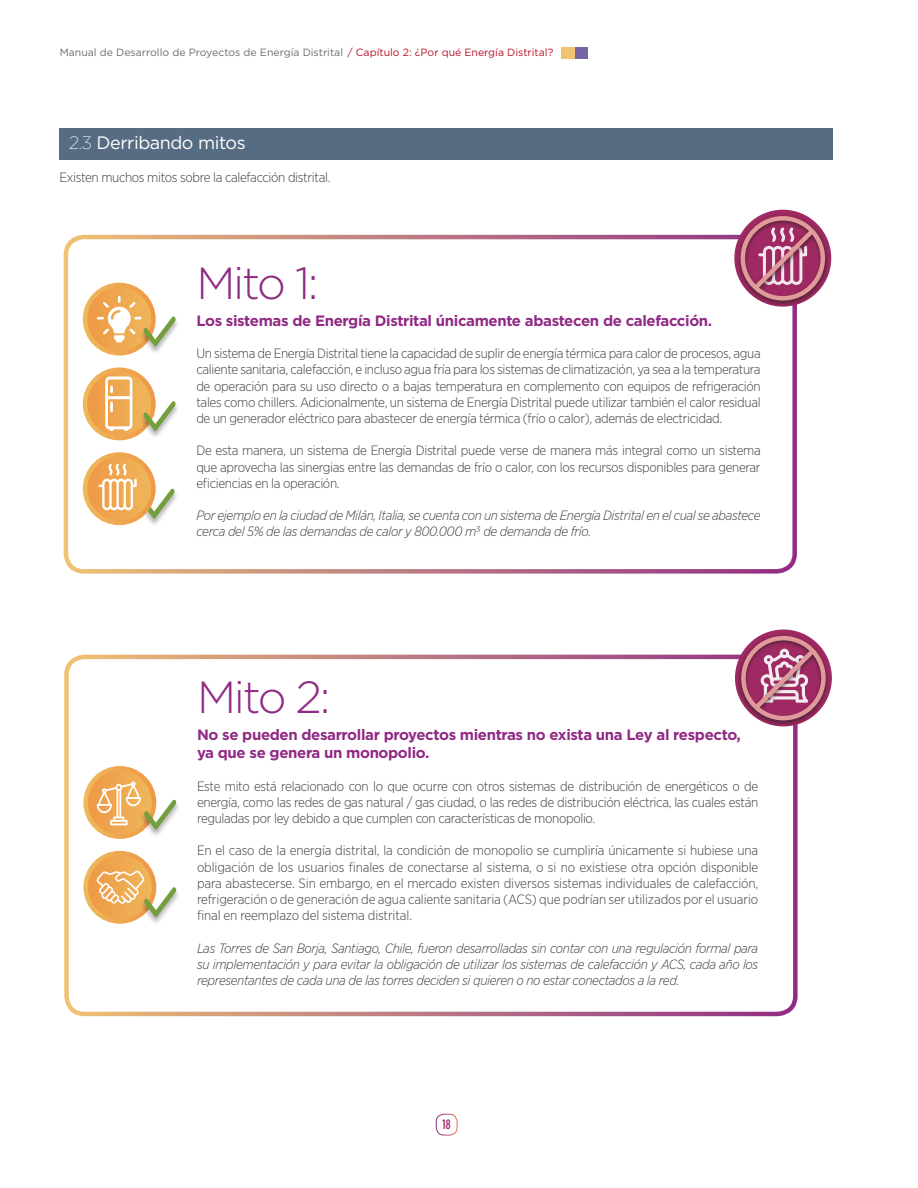
<style>
.page{position:relative;width:918px;height:1188px;background:#fff}
.page>*{position:absolute;margin:0;border:0;box-sizing:border-box;transform-origin:0 0}
.TEXTO_NORMAL2{font:300 45px "Gotham";letter-spacing:-.05em;color:#902a84}
.TEXTO_NORMAL2-2{font:18px "Gotham";letter-spacing:-.025em;color:#fff}
.TEXTO_NORMAL2-3{font:700 15px "Gotham";letter-spacing:-.025em;color:#902a84}
.TEXTO_NORMAL2-4{font:300 13.5px/16.2px "Gotham Narrow";letter-spacing:-.025em;color:#3e3e3f;text-align:justify}
.TEXTO_NORMAL2-5{font:italic 300 13.5px/16.2px "Gotham Narrow";letter-spacing:-.025em;color:#3e3e3f}
.t1{font:500 13.5px "Gotham Condensed";color:#9f2962}
.t2{font:10.5px "Gotham";color:#6c6d70}
.s1{color:#b71129}
.s2{font-weight:200}
.s3{font-style:normal}
</style>
<div class="page">
<div style="left:436px;top:1114px;width:21px;height:21px;border:1px solid #fff;border-radius:8px"></div>
<div style="left:574px;top:47px;width:14px;height:11px;background:#7764a5"></div>
<div style="left:561px;top:47px;width:13px;height:11px;background:#f0c272"></div>
<div style="left:60px;top:128px;width:773px;height:31px;background:#556c82"></div>
<div style="left:138px;top:489px;width:41px;height:38px;background:#231f20;opacity:.35"></div>
<svg style="left:85px;top:285px;width:68px;height:68px"></svg>
<div style="left:83px;top:283px;width:73px;height:73px;border:4px solid #fff;border-radius:50%"></div>
<svg style="left:85px;top:370px;width:68px;height:68px;background:#eea752"></svg>
<div style="left:83px;top:367px;width:73px;height:73px;border:4px solid #fff;border-radius:50%"></div>
<svg style="left:85px;top:455px;width:68px;height:68px"></svg>
<div style="left:83px;top:452px;width:73px;height:73px;border:4px solid #fff;border-radius:50%"></div>
<div style="left:64px;top:235px;width:733px;height:339px;border:4px solid #fff;border-radius:18px"></div>
<svg style="left:99px;top:463px;width:76px;height:55px"></svg>
<svg style="left:105px;top:377px;width:27px;height:54px"></svg>
<div style="left:139px;top:317px;width:41px;height:38px;background:#231f20;opacity:.35"></div>
<svg style="left:97px;top:296px;width:79px;height:50px"></svg>
<div style="left:139px;top:401px;width:41px;height:39px;background:#231f20;opacity:.35"></div>
<svg style="left:143px;top:401px;width:33px;height:30px"></svg>
<div style="left:736px;top:213px;width:93px;height:94px;background:#231f20;opacity:.75"></div>
<div style="left:741px;top:216px;width:84px;height:85px;border:4px solid #e2999a;border-radius:50%"></div>
<svg style="left:749px;top:224px;width:70px;height:70px;background:#b0577c"></svg>
<svg style="left:86px;top:768px;width:68px;height:69px"></svg>
<div style="left:83px;top:766px;width:73px;height:73px;border:4px solid #fff;border-radius:50%"></div>
<svg style="left:86px;top:853px;width:68px;height:68px"></svg>
<div style="left:83px;top:851px;width:73px;height:73px;border:4px solid #fff;border-radius:50%"></div>
<div style="left:64px;top:655px;width:734px;height:361px;border:4px solid #fff;border-radius:18px"></div>
<div style="left:140px;top:800px;width:41px;height:38px;background:#231f20;opacity:.35"></div>
<div style="left:140px;top:887px;width:41px;height:39px;background:#231f20;opacity:.35"></div>
<div style="left:736px;top:633px;width:94px;height:94px;background:#231f20;opacity:.75"></div>
<div style="left:741px;top:636px;width:85px;height:84px;border:4px solid #e2999a;border-radius:50%"></div>
<svg style="left:750px;top:644px;width:70px;height:70px;background:#b35e82"></svg>
<svg style="left:97px;top:871px;width:79px;height:46px"></svg>
<svg style="left:97px;top:781px;width:79px;height:48px"></svg>
<p class="t2" style="left:60px;top:46px;width:495px">Manual de Desarrollo de Proyectos de Energía Distrital <span class="s1">/ Capítulo 2: ¿Por qué Energía Distrital?</span></p>
<p class="TEXTO_NORMAL2-2" style="left:69px;top:132px;width:178px"><span class="s2">2.3</span> Derribando mitos</p>
<p class="TEXTO_NORMAL2-4" style="left:60px;top:169px;width:272px">Existen muchos mitos sobre la calefacción distrital.</p>
<p class="TEXTO_NORMAL2" style="left:196px;top:258px;width:124px">Mito 1:</p>
<p class="TEXTO_NORMAL2-3" style="left:196px;top:312px;width:517px">Los sistemas de Energía Distrital únicamente abastecen de calefacción.</p>
<p class="TEXTO_NORMAL2-4" style="left:196px;top:345px;width:566px">Un sistema de Energía Distrital tiene la capacidad de suplir de energía térmica para calor de procesos, agua caliente sanitaria, calefacción, e incluso agua fría para los sistemas de climatización, ya sea a la temperatura de operación para su uso directo o a bajas temperatura en complemento con equipos de refrigeración tales como chillers. Adicionalmente, un sistema de Energía Distrital puede utilizar también el calor residual de un generador eléctrico para abastecer de energía térmica (frío o calor), además de electricidad.</p>
<p class="TEXTO_NORMAL2-4" style="left:196px;top:442px;width:566px">De esta manera, un sistema de Energía Distrital puede verse de manera más integral como un sistema que aprovecha las sinergias entre las demandas de frío o calor, con los recursos disponibles para generar eficiencias en la operación.</p>
<p class="TEXTO_NORMAL2-5" style="left:196px;top:507px;width:566px">Por ejemplo en la ciudad de Milán, Italia, se cuenta con un sistema de Energía Distrital en el cual se abastece cerca del 5% de las demandas de calor y 800.000 m<span class="s3">3</span> de demanda de frío.</p>
<p class="TEXTO_NORMAL2" style="left:197px;top:673px;width:135px">Mito 2:</p>
<p class="TEXTO_NORMAL2-3" style="left:197px;top:726px;width:545px">No se pueden desarrollar proyectos mientras no exista una Ley al respecto,</p>
<p class="TEXTO_NORMAL2-3" style="left:197px;top:744px;width:234px">ya que se genera un monopolio.</p>
<p class="TEXTO_NORMAL2-4" style="left:197px;top:777px;width:563px">Este mito está relacionado con lo que ocurre con otros sistemas de distribución de energéticos o de energía, como las redes de gas natural / gas ciudad, o las redes de distribución eléctrica, las cuales están reguladas por ley debido a que cumplen con características de monopolio.</p>
<p class="TEXTO_NORMAL2-4" style="left:197px;top:842px;width:563px">En el caso de la energía distrital, la condición de monopolio se cumpliría únicamente si hubiese una obligación de los usuarios finales de conectarse al sistema, o si no existiese otra opción disponible para abastecerse. Sin embargo, en el mercado existen diversos sistemas individuales de calefacción, refrigeración o de generación de agua caliente sanitaria (ACS) que podrían ser utilizados por el usuario final en reemplazo del sistema distrital.</p>
<p class="TEXTO_NORMAL2-5" style="left:197px;top:939px;width:563px;text-align:justify">Las Torres de San Borja, Santiago, Chile, fueron desarrolladas sin contar con una regulación formal para su implementación y para evitar la obligación de utilizar los sistemas de calefacción y ACS, cada año los representantes de cada una de las torres deciden si quieren o no estar conectados a la red.</p>
<p class="t1" style="left:443px;top:1117px;width:10px">18</p>
</div>
